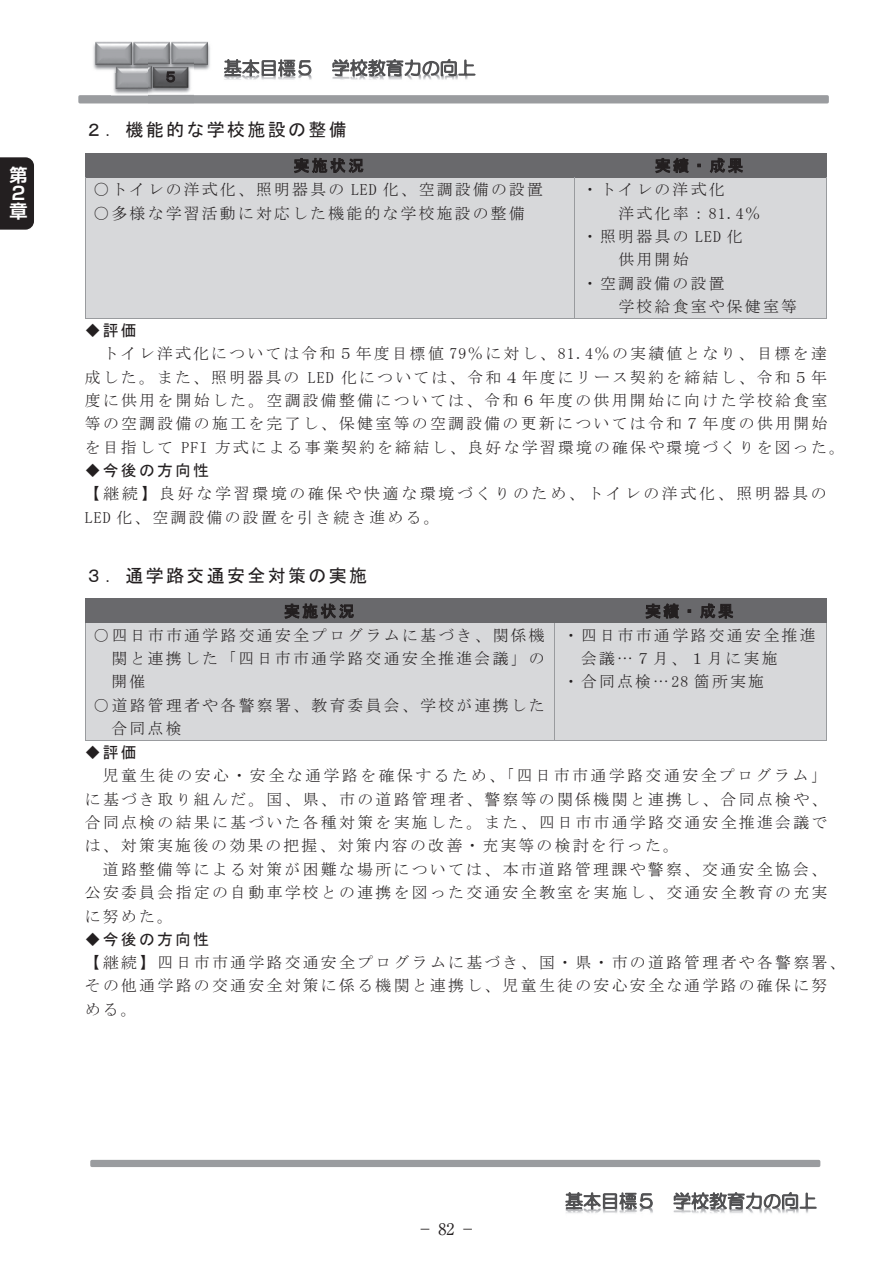
<style>
.page{position:relative;width:893px;height:1263px;background:#fff}
.page>*{position:absolute;margin:0;border:0;box-sizing:border-box;transform-origin:0 0}
.t1{font:18px "MS Gothic";letter-spacing:.13em;color:#231f20}
.t2{font:700 18px/18px "Shin Go Pr 6 De";color:#fff}
.t3{font:15.9px/23.4px "MS Mincho";letter-spacing:.15em;color:#231f20}
.t4{font:15.9px/23.2px "MS Mincho";letter-spacing:.17em;color:#231f20}
.t5{font:15.9px "MS Gothic";letter-spacing:.15em;color:#231f20}
.t6{font:15.9px "Ryumin Pr 6";color:#231f20}
.t7{font:15px "MS Gothic";color:#231f20}
</style>
<div class="page">
<div style="left:78px;top:95px;width:751px;height:8px;border:3px solid #9a9c9f"></div>
<div style="left:90px;top:1160px;width:730px;height:7px;border:3px solid #9a9c9f"></div>
<img style="left:224px;top:77px;width:244px;height:3px">
<svg style="left:224px;top:58px;width:252px;height:19px"></svg>
<img style="left:111px;top:73px;width:37px;height:24px">
<img style="left:137px;top:41px;width:30px;height:32px">
<img style="left:167px;top:41px;width:43px;height:29px">
<img style="left:93px;top:41px;width:44px;height:32px">
<img style="left:148px;top:60px;width:45px;height:44px">
<img style="left:565px;top:1210px;width:244px;height:3px">
<svg style="left:565px;top:1192px;width:252px;height:18px"></svg>
<div style="left:86px;top:154px;width:488px;height:23px;background:#69696c"></div>
<div style="left:574px;top:154px;width:252px;height:23px;background:#69696c"></div>
<hr style="left:86px;top:153px;width:488px;height:1px;background:#69696c">
<hr style="left:575px;top:153px;width:251px;height:1px;background:#69696c">
<div style="left:86px;top:178px;width:488px;height:140px;background:#d7d8da"></div>
<div style="left:575px;top:178px;width:251px;height:140px;background:#d7d8da"></div>
<svg style="left:85px;top:153px;width:1px;height:25px"></svg>
<hr style="left:86px;top:177px;width:488px;height:1px;background:#69696c">
<hr style="left:575px;top:177px;width:251px;height:1px;background:#69696c">
<svg style="left:826px;top:153px;width:1px;height:25px"></svg>
<hr style="left:85px;top:178px;width:1px;height:140px;background:#999b9e">
<hr style="left:86px;top:318px;width:488px;height:1px;background:#999b9e">
<hr style="left:574px;top:178px;width:1px;height:140px;background:#999b9e">
<hr style="left:574px;top:318px;width:252px;height:1px;background:#999b9e">
<hr style="left:826px;top:178px;width:1px;height:140px;background:#999b9e">
<div style="left:86px;top:599px;width:469px;height:23px;background:#69696c"></div>
<div style="left:555px;top:599px;width:271px;height:23px;background:#69696c"></div>
<hr style="left:86px;top:598px;width:469px;height:1px;background:#69696c">
<hr style="left:556px;top:598px;width:270px;height:1px;background:#69696c">
<div style="left:86px;top:623px;width:469px;height:117px;background:#d7d8da"></div>
<div style="left:555px;top:623px;width:271px;height:117px;background:#d7d8da"></div>
<svg style="left:85px;top:598px;width:1px;height:25px"></svg>
<hr style="left:86px;top:622px;width:469px;height:1px;background:#69696c">
<hr style="left:556px;top:622px;width:270px;height:1px;background:#69696c">
<svg style="left:826px;top:598px;width:1px;height:25px"></svg>
<hr style="left:85px;top:623px;width:1px;height:117px;background:#999b9e">
<hr style="left:86px;top:740px;width:469px;height:1px;background:#999b9e">
<hr style="left:555px;top:623px;width:1px;height:117px;background:#999b9e">
<hr style="left:555px;top:740px;width:271px;height:1px;background:#999b9e">
<hr style="left:826px;top:623px;width:1px;height:117px;background:#999b9e">
<div style="left:0;top:157px;width:34px;height:73px;background:#231f20"></div>
<p class="t2" style="left:10px;top:165px;width:19px">第<br>２章</p>
<p class="t7" style="left:163px;top:69px;width:16px">５</p>
<p class="t1" style="left:85px;top:121px;width:263px">２．機能的な学校施設の整備</p>
<p class="t5" style="left:294px;top:157px;width:72px">実施状況</p>
<p class="t5" style="left:655px;top:157px;width:90px">実績・成果</p>
<p class="t3" style="left:94px;top:178px;width:451px">〇トイレの洋式化、照明器具の LED 化、空調設備の設置〇多様な学習活動に対応した機能的な学校施設の整備</p>
<p class="t3" style="left:582px;top:178px;width:144px">・トイレの洋式化</p>
<p class="t3" style="left:618px;top:201px;width:144px">洋式化率：81.4％</p>
<p class="t3" style="left:582px;top:224px;width:162px">・照明器具の LED 化</p>
<p class="t3" style="left:618px;top:248px;width:72px">供用開始</p>
<p class="t3" style="left:582px;top:271px;width:144px">・空調設備の設置</p>
<p class="t3" style="left:618px;top:294px;width:180px">学校給食室や保健室等</p>
<p class="t5" style="left:85px;top:322px;width:53px">◆評価</p>
<p class="t3" style="left:85px;top:342px;width:761px;text-indent:18px">トイレ洋式化については令和５年度目標値 79％に対し、81.4％の実績値となり、目標を達成した。また、照明器具の LED 化については、令和４年度にリース契約を締結し、令和５年度に供用を開始した。空調設備整備については、令和６年度の供用開始に向けた学校給食室等の空調設備の施工を完了し、保健室等の空調設備の更新については令和７年度の供用開始を目指して PFI 方式による事業契約を締結し、良好な学習環境の確保や環境づくりを図った。</p>
<p class="t5" style="left:85px;top:462px;width:126px">◆今後の方向性</p>
<p class="t4" style="left:85px;top:482px;width:743px">【継続】良好な学習環境の確保や快適な環境づくりのため、トイレの洋式化、照明器具の<br>LED 化、空調設備の設置を引き続き進める。</p>
<p class="t1" style="left:85px;top:566px;width:284px">３．通学路交通安全対策の実施</p>
<p class="t5" style="left:284px;top:603px;width:72px">実施状況</p>
<p class="t5" style="left:645px;top:603px;width:90px">実績・成果</p>
<p class="t3" style="left:112px;top:623px;width:435px;text-align:justify;text-indent:-18px">○四日市市通学路交通安全プログラムに基づき、関係機関と連携した「四日市市通学路交通安全推進会議」の開催</p>
<p class="t3" style="left:112px;top:693px;width:435px;text-indent:-18px">○道路管理者や各警察署、教育委員会、学校が連携した合同点検</p>
<p class="t3" style="left:563px;top:623px;width:254px">・四日市市通学路交通安全推進</p>
<p class="t3" style="left:581px;top:647px;width:198px">会議…７月、１月に実施</p>
<p class="t3" style="left:563px;top:670px;width:203px">・合同点検…28 箇所実施</p>
<p class="t5" style="left:85px;top:744px;width:53px">◆評価</p>
<p class="t3" style="left:85px;top:764px;width:744px;text-align:justify;text-indent:18px">児童生徒の安心・安全な通学路を確保するため、「四日市市通学路交通安全プログラム」に基づき取り組んだ。国、県、市の道路管理者、警察等の関係機関と連携し、合同点検や、合同点検の結果に基づいた各種対策を実施した。また、四日市市通学路交通安全推進会議では、対策実施後の効果の把握、対策内容の改善・充実等の検討を行った。</p>
<p class="t3" style="left:85px;top:857px;width:744px;text-align:justify;text-indent:18px">道路整備等による対策が困難な場所については、本市道路管理課や警察、交通安全協会、公安委員会指定の自動車学校との連携を図った交通安全教室を実施し、交通安全教育の充実に努めた。</p>
<p class="t5" style="left:85px;top:931px;width:126px">◆今後の方向性</p>
<p class="t3" style="left:85px;top:951px;width:762px">【継続】四日市市通学路交通安全プログラムに基づき、国・県・市の道路管理者や各警察署、その他通学路の交通安全対策に係る機関と連携し、児童生徒の安心安全な通学路の確保に努める。</p>
<p class="t6" style="left:417px;top:1216px;width:60px">− 82 −</p>
</div>
